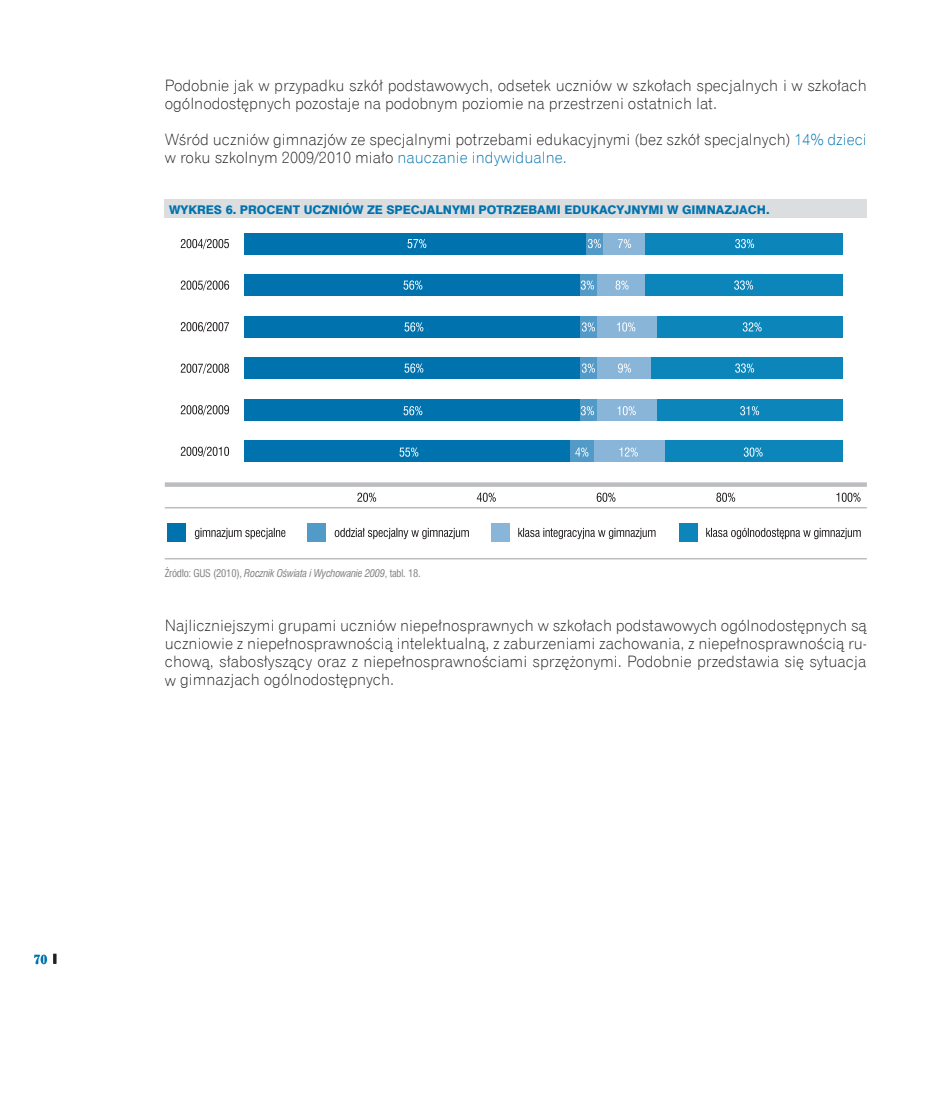
<style>
.page{position:relative;width:941px;height:1105px;background:#fff}
.page>*{position:absolute;margin:0;border:0;box-sizing:border-box;transform-origin:0 0}
.t1{font:15.75px/18px "Gothic 720 Lt EU";color:#231f20}
.t2{font:700 13.5px "Century 731 EU";color:#0073ae}
.t3{font:12px "Swis 721 Hv EU";color:#0073ae}
.t4{font:italic 10.5px "Swis 721 Cn EU";letter-spacing:-.02em;color:#808285}
.s1{color:#0073ae}
.s2{font-style:normal}
</style>
<div class="page">
<svg style="left:53px;top:954px;width:3px;height:10px"></svg>
<div style="left:165px;top:199px;width:701px;height:18px;background:#dcdddf"></div>
<div style="left:645px;top:233px;width:197px;height:21px;background:#0c85bb"></div>
<div style="left:603px;top:233px;width:42px;height:21px;background:#89b5d8"></div>
<div style="left:585px;top:233px;width:18px;height:21px;background:#529ac8"></div>
<div style="left:244px;top:233px;width:341px;height:21px;background:#0073ae"></div>
<div style="left:645px;top:275px;width:197px;height:21px;background:#0c85bb"></div>
<div style="left:597px;top:275px;width:48px;height:21px;background:#89b5d8"></div>
<div style="left:579px;top:275px;width:18px;height:21px;background:#529ac8"></div>
<div style="left:244px;top:275px;width:335px;height:21px;background:#0073ae"></div>
<div style="left:657px;top:316px;width:185px;height:21px;background:#0c85bb"></div>
<div style="left:597px;top:316px;width:60px;height:21px;background:#89b5d8"></div>
<div style="left:579px;top:316px;width:18px;height:21px;background:#529ac8"></div>
<div style="left:244px;top:316px;width:335px;height:21px;background:#0073ae"></div>
<div style="left:651px;top:358px;width:191px;height:21px;background:#0c85bb"></div>
<div style="left:597px;top:358px;width:54px;height:21px;background:#89b5d8"></div>
<div style="left:579px;top:358px;width:18px;height:21px;background:#529ac8"></div>
<div style="left:244px;top:358px;width:335px;height:21px;background:#0073ae"></div>
<div style="left:657px;top:399px;width:185px;height:21px;background:#0c85bb"></div>
<div style="left:597px;top:399px;width:60px;height:21px;background:#89b5d8"></div>
<div style="left:579px;top:399px;width:18px;height:21px;background:#529ac8"></div>
<div style="left:244px;top:399px;width:335px;height:21px;background:#0073ae"></div>
<div style="left:664px;top:441px;width:178px;height:21px;background:#0c85bb"></div>
<div style="left:593px;top:441px;width:71px;height:21px;background:#89b5d8"></div>
<div style="left:570px;top:441px;width:23px;height:21px;background:#529ac8"></div>
<div style="left:244px;top:441px;width:326px;height:21px;background:#0073ae"></div>
<svg style="left:836px;top:493px;width:24px;height:9px"></svg>
<svg style="left:357px;top:493px;width:19px;height:9px"></svg>
<svg style="left:477px;top:493px;width:18px;height:9px"></svg>
<svg style="left:596px;top:493px;width:19px;height:9px"></svg>
<svg style="left:716px;top:493px;width:19px;height:9px"></svg>
<div style="left:167px;top:523px;width:19px;height:18px;background:#0073ae"></div>
<svg style="left:195px;top:528px;width:90px;height:11px"></svg>
<div style="left:307px;top:523px;width:19px;height:18px;background:#529ac8"></div>
<svg style="left:334px;top:528px;width:135px;height:11px"></svg>
<div style="left:165px;top:482px;width:701px;height:5px;background:#bcbdc0"></div>
<hr style="left:165px;top:507px;width:701px;height:1px;background:#bcbdc0">
<div style="left:490px;top:523px;width:19px;height:18px;background:#89b5d8"></div>
<svg style="left:518px;top:528px;width:137px;height:11px"></svg>
<div style="left:678px;top:523px;width:19px;height:18px;background:#0c85bb"></div>
<svg style="left:706px;top:528px;width:154px;height:11px"></svg>
<svg style="left:181px;top:239px;width:48px;height:10px"></svg>
<svg style="left:181px;top:280px;width:48px;height:11px"></svg>
<svg style="left:181px;top:322px;width:48px;height:10px"></svg>
<svg style="left:181px;top:363px;width:48px;height:11px"></svg>
<svg style="left:181px;top:405px;width:48px;height:10px"></svg>
<svg style="left:181px;top:447px;width:48px;height:10px"></svg>
<svg style="left:407px;top:239px;width:19px;height:9px"></svg>
<svg style="left:588px;top:239px;width:13px;height:9px"></svg>
<svg style="left:618px;top:239px;width:13px;height:9px"></svg>
<svg style="left:735px;top:239px;width:19px;height:9px"></svg>
<svg style="left:403px;top:280px;width:19px;height:10px"></svg>
<svg style="left:580px;top:280px;width:14px;height:10px"></svg>
<svg style="left:615px;top:280px;width:13px;height:10px"></svg>
<svg style="left:734px;top:280px;width:19px;height:10px"></svg>
<svg style="left:404px;top:322px;width:19px;height:10px"></svg>
<svg style="left:582px;top:322px;width:13px;height:10px"></svg>
<svg style="left:617px;top:322px;width:18px;height:10px"></svg>
<svg style="left:742px;top:322px;width:19px;height:10px"></svg>
<svg style="left:404px;top:363px;width:19px;height:10px"></svg>
<svg style="left:581px;top:363px;width:14px;height:10px"></svg>
<svg style="left:618px;top:363px;width:13px;height:10px"></svg>
<svg style="left:735px;top:363px;width:19px;height:10px"></svg>
<svg style="left:403px;top:406px;width:19px;height:9px"></svg>
<svg style="left:581px;top:406px;width:13px;height:9px"></svg>
<svg style="left:617px;top:406px;width:18px;height:9px"></svg>
<svg style="left:740px;top:406px;width:19px;height:9px"></svg>
<svg style="left:399px;top:447px;width:19px;height:10px"></svg>
<svg style="left:575px;top:447px;width:13px;height:10px"></svg>
<svg style="left:619px;top:447px;width:18px;height:10px"></svg>
<svg style="left:743px;top:447px;width:19px;height:10px"></svg>
<hr style="left:165px;top:558px;width:701px;height:1px;background:#bcbdc0">
<p class="t1" style="left:165px;top:77px;width:703px">Podobnie jak w przypadku szkół podstawowych, odsetek uczniów w szkołach specjalnych i w szkołach ogólnodostępnych pozostaje na podobnym poziomie na przestrzeni ostatnich lat.</p>
<p class="t1" style="left:165px;top:131px;width:703px">Wśród uczniów gimnazjów ze specjalnymi potrzebami edukacyjnymi (bez szkół specjalnych) <span class="s1">14% dzieci </span>w roku szkolnym 2009/2010 miało <span class="s1">nauczanie indywidualne.</span></p>
<p class="t3" style="left:169px;top:202px;width:602px">WYKRES 6. PROCENT UCZNIÓW ZE SPECJALNYMI POTRZEBAMI EDUKACYJNYMI W GIMNAZJACH.</p>
<p class="t2" style="left:33px;top:951px;width:16px">70</p>
<p class="t4" style="left:165px;top:567px;width:257px"><span class="s2">Źródło: GUS (2010),</span> Rocznik Oświata i Wychowanie 2009<span class="s2">, tabl. 18.</span></p>
<p class="t1" style="left:165px;top:617px;width:703px;text-align:justify">Najliczniejszymi grupami uczniów niepełnosprawnych w szkołach podstawowych ogólnodostępnych są uczniowie z niepełnosprawnością intelektualną, z zaburzeniami zachowania, z niepełnosprawnością ru&shy;chową, słabosłyszący oraz z niepełnosprawnościami sprzężonymi. Podobnie przedstawia się sytuacja w gimnazjach ogólnodostępnych.</p>
</div>
